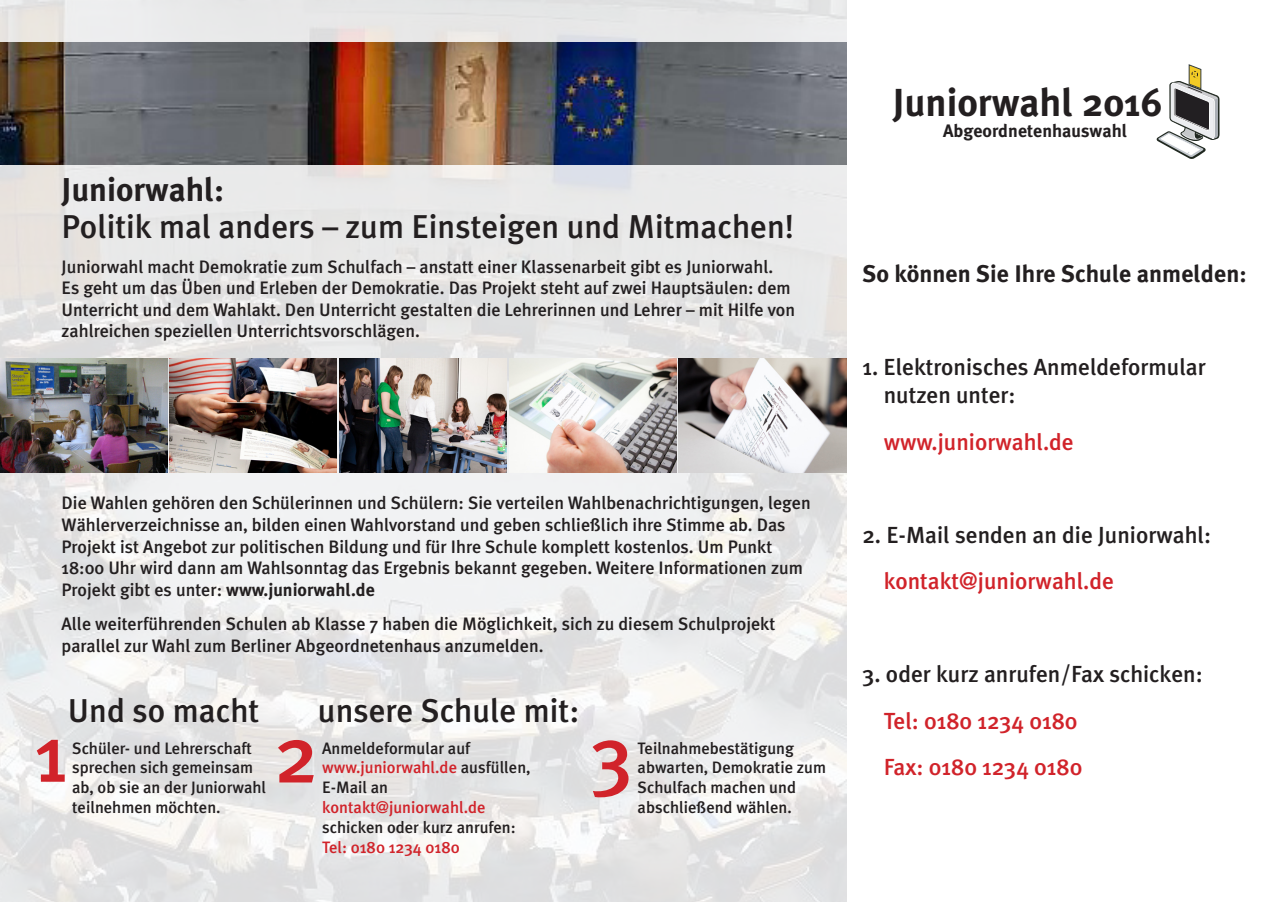
<style>
.page{position:relative;width:1272px;height:902px;background:#fff}
.page>*{position:absolute;margin:0;border:0;box-sizing:border-box;transform-origin:0 0}
.t1{font:500 81px "Meta Plus";color:#d1232a}
.t2{font:700 39px "Meta Plus";color:#231f20}
.t3{font:500 33px "Meta Plus";color:#231f20}
.t4{font:700 33px "Meta Plus";color:#231f20}
.t5{font:700 24px "Meta Plus";color:#231f20}
.t6{font:500 23.25px/28.5px "Meta Plus";color:#231f20}
.t7{font:500 23.25px "Meta Plus";color:#d1232a}
.t8{font:500 18px/21.6px "Meta Plus";color:#231f20}
.t9{font:700 18px "Meta Plus";color:#231f20}
.t10{font:500 16.5px/19.8px "Meta Plus";color:#231f20}
.t11{font:500 16.5px "Meta Plus";color:#d1232a}
.s1{font-weight:700}
.s2{color:#231f20}
</style>
<div class="page">
<img style="left:0;top:0;width:846px;height:901px">
<svg style="left:1156px;top:64px;width:63px;height:95px"></svg>
<img style="left:0;top:43px;width:846px;height:122px">
<img style="left:0;top:358px;width:167px;height:114px">
<img style="left:509px;top:358px;width:167px;height:114px">
<img style="left:679px;top:358px;width:167px;height:114px">
<img style="left:170px;top:358px;width:167px;height:114px">
<img style="left:339px;top:358px;width:167px;height:114px">
<p class="t4" style="left:62px;top:171px;width:164px">Juniorwahl:</p>
<p class="t3" style="left:62px;top:208px;width:733px">Politik mal anders – zum Einsteigen und Mitmachen!</p>
<p class="t8" style="left:62px;top:255px;width:735px">Juniorwahl macht Demokratie zum Schulfach – anstatt einer Klassenarbeit gibt es Juniorwahl.<br>Es geht um das Üben und Erleben der Demokratie. Das Projekt steht auf zwei Hauptsäulen: dem Unterricht und dem Wahlakt. Den Unterricht gestalten die Lehrerinnen und Lehrer – mit Hilfe von zahlreichen speziellen Unterrichtsvorschlägen.</p>
<p class="t8" style="left:62px;top:492px;width:750px">Die Wahlen gehören den Schülerinnen und Schülern: Sie verteilen Wahlbenachrichtigungen, legen Wählerverzeichnisse an, bilden einen Wahlvorstand und geben schließlich ihre Stimme ab. Das Projekt ist Angebot zur politischen Bildung und für Ihre Schule komplett kostenlos. Um Punkt 18:00 Uhr wird dann am Wahlsonntag das Ergebnis bekannt gegeben. Weitere Informationen zum Projekt gibt es unter: <span class="s1">www.juniorwahl.de</span></p>
<p class="t8" style="left:62px;top:613px;width:715px">Alle weiterführenden Schulen ab Klasse 7 haben die Möglichkeit, sich zu diesem Schulprojekt parallel zur Wahl zum Berliner Abgeordnetenhaus anzumelden.</p>
<p class="t3" style="left:68px;top:691px;width:193px">Und so macht</p>
<p class="t3" style="left:318px;top:691px;width:263px">unsere Schule mit:</p>
<p class="t1" style="left:34px;top:706px;width:35px">1</p>
<p class="t1" style="left:274px;top:707px;width:45px">2</p>
<p class="t10" style="left:637px;top:737px;width:190px">Teilnahmebestätigung abwarten, Demokratie zum<br>Schulfach machen und abschließend wählen.</p>
<p class="t1" style="left:591px;top:707px;width:44px">3</p>
<p class="t10" style="left:72px;top:737px;width:195px">Schüler- und Lehrerschaft sprechen sich gemeinsam ab, ob sie an der Juniorwahl teilnehmen möchten.</p>
<p class="t10" style="left:322px;top:737px;width:150px">Anmeldeformular auf</p>
<p class="t11" style="left:322px;top:758px;width:210px">www.juniorwahl.de <span class="s2">ausfüllen,</span></p>
<p class="t10" style="left:322px;top:777px;width:68px">E-Mail an</p>
<p class="t11" style="left:322px;top:797px;width:165px">kontakt@juniorwahl.de</p>
<p class="t10" style="left:322px;top:816px;width:195px">schicken oder kurz anrufen:</p>
<p class="t11" style="left:322px;top:837px;width:139px">Tel: 0180 1234 0180</p>
<p class="t2" style="left:892px;top:80px;width:271px">Juniorwahl 2016</p>
<p class="t9" style="left:943px;top:120px;width:185px">Abgeordnetenhauswahl</p>
<p class="t5" style="left:862px;top:259px;width:386px">So können Sie Ihre Schule anmelden:</p>
<p class="t6" style="left:883px;top:352px;width:324px;text-indent:-21px">1. Elektronisches Anmeldeformular nutzen unter:</p>
<p class="t7" style="left:883px;top:428px;width:192px">www.juniorwahl.de</p>
<p class="t6" style="left:862px;top:520px;width:350px">2. E-Mail senden an die Juniorwahl:</p>
<p class="t7" style="left:883px;top:567px;width:232px">kontakt@juniorwahl.de</p>
<p class="t6" style="left:862px;top:659px;width:342px">3. oder kurz anrufen/Fax schicken:</p>
<p class="t7" style="left:883px;top:707px;width:195px">Tel: 0180 1234 0180</p>
<p class="t7" style="left:883px;top:753px;width:200px">Fax: 0180 1234 0180</p>
</div>
